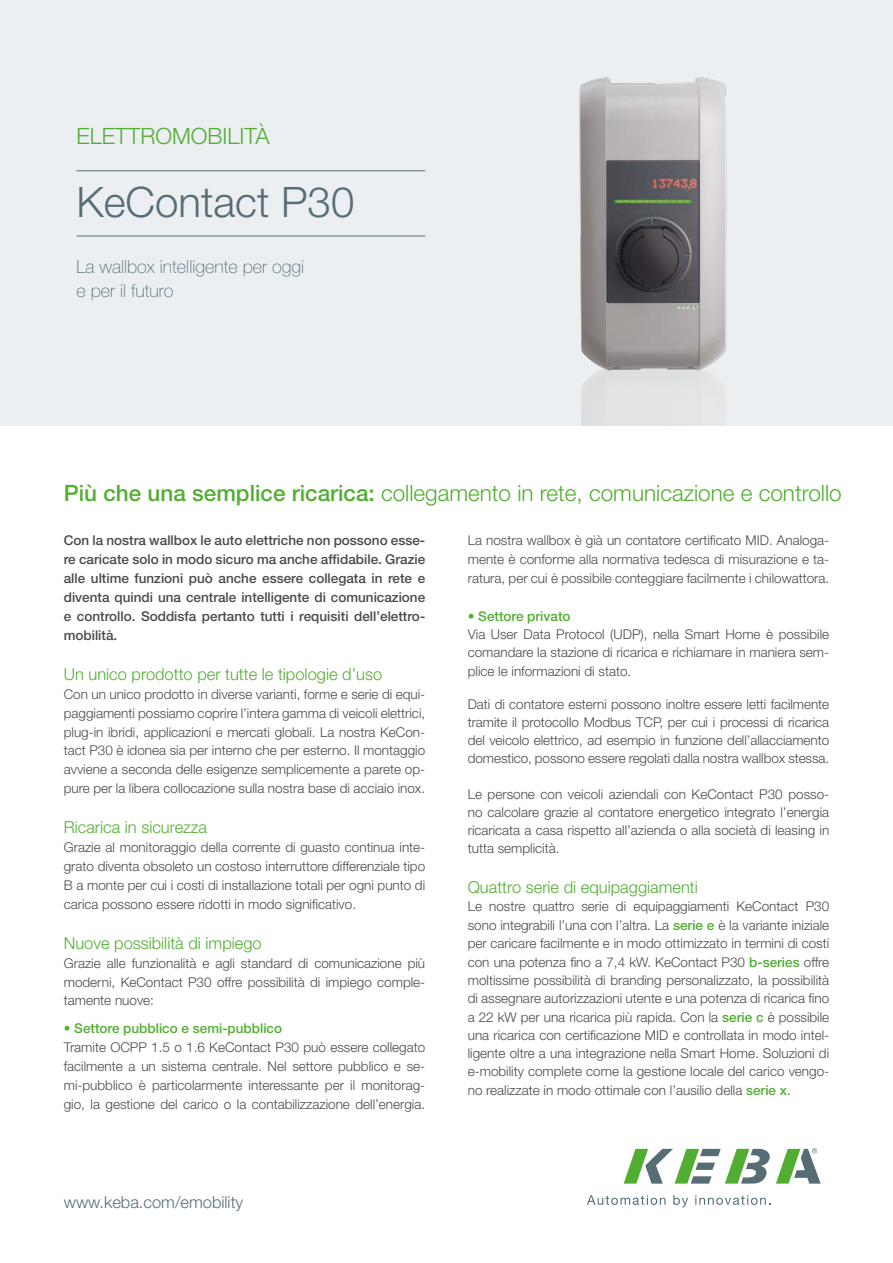
<style>
.page{position:relative;width:893px;height:1263px;background:#fff}
.page>*{position:absolute;margin:0;border:0;box-sizing:border-box;transform-origin:0 0}
.t1{font:300 42px "Helvetica Neue LT Pro";color:#576d76}
.t2{font:300 22.5px "Helvetica Neue LT Pro";color:#52ae32}
.t3{font:100 18px/24px "Helvetica Neue LT Pro";color:#576d76}
.t4{font:300 16.5px "Helvetica Neue LT Pro";color:#52ae32}
.t5{font:300 16.5px "Helvetica Neue LT Pro";color:#576d76}
.t6{font:300 13.5px/18.9px "Helvetica Neue LT Pro";color:#4a4a49;text-align:justify}
.t7{font:500 13.5px/18.9px "Helvetica Neue LT Pro";color:#4a4a49;text-align:justify}
.t8{font:500 13.5px "Helvetica Neue LT Pro";color:#52ae32}
.s1{font-weight:500}
.s2{font-weight:500;color:#52ae32}
</style>
<div class="page">
<div style="left:0;top:0;width:893px;height:425px;background:#eceff1"></div>
<hr style="left:77px;top:170px;width:348px;height:1px;background:#576d76">
<hr style="left:77px;top:236px;width:348px;height:1px;background:#576d76">
<svg style="left:624px;top:1149px;width:146px;height:34px"></svg>
<svg style="left:776px;top:1148px;width:45px;height:35px"></svg>
<svg style="left:587px;top:1195px;width:78px;height:10px"></svg>
<svg style="left:673px;top:1195px;width:15px;height:12px"></svg>
<svg style="left:695px;top:1195px;width:75px;height:10px"></svg>
<img style="left:579px;top:77px;width:148px;height:348px">
<h2 class="t2" style="left:77px;top:122px;width:195px">ELETTROMOBILITÀ</h2>
<h1 class="t1" style="left:77px;top:177px;width:279px">KeContact P30</h1>
<h3 class="t3" style="left:77px;top:254px;width:229px">La wallbox intelligente per oggi e per il futuro</h3>
<h2 class="t2" style="left:64px;top:479px;width:779px"><span class="s1">Più che una semplice ricarica:</span> collegamento in rete, comunicazione e controllo</h2>
<p class="t7" style="left:64px;top:531px;width:363px">Con la nostra wallbox le auto elettriche non possono esse&shy;re caricate solo in modo sicuro ma anche affidabile. Grazie alle ultime funzioni può anche essere collegata in rete e diventa quindi una centrale intelligente di comunicazione e controllo. Soddisfa pertanto tutti i requisiti dell’elettro&shy;mobilità.</p>
<p class="t4" style="left:64px;top:664px;width:320px">Un unico prodotto per tutte le tipologie d’uso</p>
<p class="t6" style="left:64px;top:684px;width:363px">Con un unico prodotto in diverse varianti, forme e serie di equi&shy;paggiamenti possiamo coprire l’intera gamma di veicoli elettrici, plug-in ibridi, applicazioni e mercati globali. La nostra KeCon&shy;tact P30 è idonea sia per interno che per esterno. Il montaggio avviene a seconda delle esigenze semplicemente a parete op&shy;pure per la libera collocazione sulla nostra base di acciaio inox.</p>
<p class="t4" style="left:64px;top:817px;width:145px">Ricarica in sicurezza</p>
<p class="t6" style="left:64px;top:837px;width:363px">Grazie al monitoraggio della corrente di guasto continua inte&shy;grato diventa obsoleto un costoso interruttore differenziale tipo B a monte per cui i costi di installazione totali per ogni punto di carica possono essere ridotti in modo significativo.</p>
<p class="t4" style="left:64px;top:933px;width:200px">Nuove possibilità di impiego</p>
<p class="t6" style="left:64px;top:953px;width:363px">Grazie alle funzionalità e agli standard di comunicazione più moderni, KeContact P30 offre possibilità di impiego comple&shy;tamente nuove:</p>
<p class="t8" style="left:64px;top:1020px;width:220px">• Settore pubblico e semi-pubblico</p>
<p class="t6" style="left:64px;top:1038px;width:363px">Tramite OCPP 1.5 o 1.6 KeContact P30 può essere collegato facilmente a un sistema centrale. Nel settore pubblico e se&shy;mi-pubblico è particolarmente interessante per il monitorag&shy;gio, la gestione del carico o la contabilizzazione dell’energia.</p>
<p class="t5" style="left:64px;top:1191px;width:181px">www.keba.com/emobility</p>
<p class="t6" style="left:468px;top:531px;width:363px">La nostra wallbox è già un contatore certificato MID. Analoga&shy;mente è conforme alla normativa tedesca di misurazione e ta&shy;ratura, per cui è possibile conteggiare facilmente i chilowattora.</p>
<p class="t8" style="left:468px;top:608px;width:104px">• Settore privato</p>
<p class="t6" style="left:468px;top:625px;width:363px;line-height:18.5px">Via User Data Protocol (UDP), nella Smart Home è possibile comandare la stazione di ricarica e richiamare in maniera sem&shy;plice le informazioni di stato.</p>
<p class="t6" style="left:468px;top:695px;width:363px;line-height:18px">Dati di contatore esterni possono inoltre essere letti facilmente tramite il protocollo Modbus TCP, per cui i processi di ricarica del veicolo elettrico, ad esempio in funzione dell’allacciamento domestico, possono essere regolati dalla nostra wallbox stessa.</p>
<p class="t6" style="left:468px;top:785px;width:363px;line-height:18px">Le persone con veicoli aziendali con KeContact P30 posso&shy;no calcolare grazie al contatore energetico integrato l’energia ricaricata a casa rispetto all’azienda o alla società di leasing in tutta semplicità.</p>
<p class="t4" style="left:468px;top:877px;width:232px">Quattro serie di equipaggiamenti</p>
<p class="t6" style="left:468px;top:897px;width:363px;line-height:18.3px">Le nostre quattro serie di equipaggiamenti KeContact P30 sono integrabili l’una con l’altra. La <span class="s2">serie e</span> è la variante iniziale per caricare facilmente e in modo ottimizzato in termini di costi con una potenza fino a 7,4 kW. KeContact P30 <span class="s2">b-series</span> offre moltissime possibilità di branding personalizzato, la possibilità di assegnare autorizzazioni utente e una potenza di ricarica fino a 22 kW per una ricarica più rapida. Con la <span class="s2">serie c</span> è possibile una ricarica con certificazione MID e controllata in modo intel&shy;ligente oltre a una integrazione nella Smart Home. Soluzioni di e-mobility complete come la gestione locale del carico vengo&shy;no realizzate in modo ottimale con l’ausilio della <span class="s2">serie x</span>.</p>
</div>
